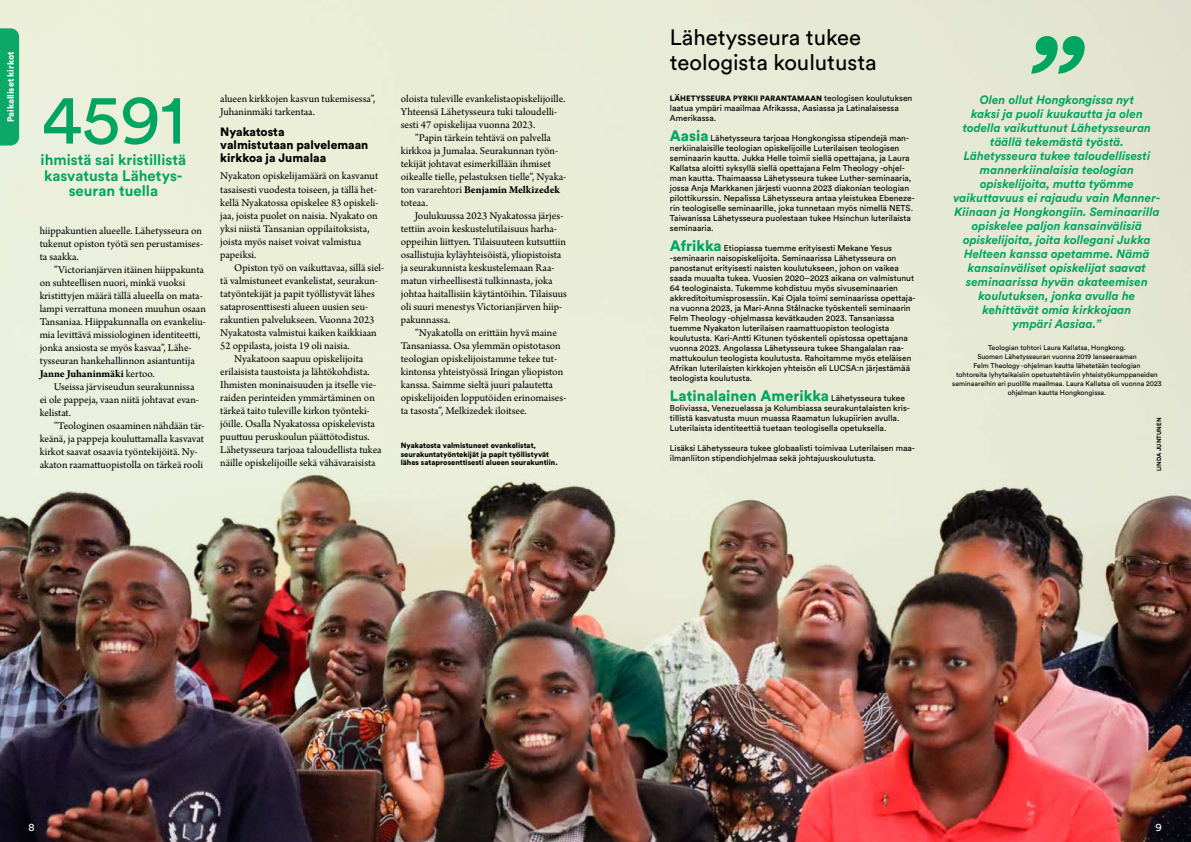
<style>
.page{position:relative;width:1191px;height:842px;background:#fff}
.page>*{position:absolute;margin:0;border:0;box-sizing:border-box;transform-origin:0 0}
.t1{font:70px "Circular Std";color:#00a562}
.t2{font:22px/25px "Circular Std";color:#000}
.t3{font:700 15px/15.5px "Circular Std";color:#00a562;text-align:center}
.t4{font:900 15px "Circular Std";color:#00a562}
.t5{font:italic 700 12px/14px "Circular Std";color:#00a562;text-align:center}
.t6{font:900 12px/13px "Circular Std";color:#000}
.t7{font:11px/13px "Arno Pro";color:#000}
.t8{font:11px "Circular Std";color:#fff}
.t9{font:900 9px "Circular Std";color:#fff}
.t10{font:8.5px/10px "Circular Std";color:#000}
.t11{font:900 7.7px "Circular Std";letter-spacing:.01em;color:#000}
.t12{font:900 7.5px/8.2px "Circular Std";color:#000}
.t13{font:7px/9px "Circular Std";color:#000;text-align:center}
.t14{font:700 6px "Circular Std";letter-spacing:.01em;color:#000}
.s1{font-weight:700}
.s2{font-weight:400;font-size:8.5px}
.s3{font-weight:900;font-size:15px;color:#00a562}
.s4{font-weight:400;font-size:8.5px;color:#000}
</style>
<div class="page">
<img style="left:0;top:0;width:1191px;height:842px">
<svg style="left:1031px;top:36px;width:53px;height:38px;background:#64c193"></svg>
<div style="left:0;top:28px;width:19px;height:118px;background:#0ca868"></div>
<p class="t9" style="left:5px;top:122px;width:72px;rotate:-90deg">Paikalliset kirkot</p>
<h1 class="t1" style="left:42px;top:76px;width:145px">4591</h1>
<h3 class="t3" style="left:41px;top:151px;width:147px">ihmistä sai kristillistä kasvatusta Lähetys&shy;seuran tuella</h3>
<p class="t7" style="left:40px;top:224px;width:165px;text-align:justify">hiippakuntien alueelle. Lähetysseura on tukenut opiston työtä sen perustamises&shy;ta saakka.</p>
<p class="t7" style="left:40px;top:263px;width:168px;text-indent:14px">”Victorianjärven itäinen hiippakunta on suhteellisen nuori, minkä vuoksi kristittyjen määrä tällä alueella on mata&shy;lampi verrattuna moneen muuhun osaan Tansaniaa. Hiippakunnalla on evankeliu&shy;mia levittävä missiologinen identiteetti, jonka ansiosta se myös kasvaa”, Lähe&shy;tysseuran hankehallinnon asiantuntija <span class="s1">Janne Juhaninmäki</span> kertoo.</p>
<p class="t7" style="left:40px;top:380px;width:161px;text-indent:14px">Useissa järviseudun seurakunnissa ei ole pappeja, vaan niitä johtavat evan&shy;kelistat.</p>
<p class="t7" style="left:40px;top:419px;width:166px;text-indent:14px">”Teologinen osaaminen nähdään tär&shy;keänä, ja pappeja kouluttamalla kasvavat kirkot saavat osaavia työntekijöitä. Ny&shy;akaton raamattuopistolla on tärkeä rooli</p>
<p class="t7" style="left:220px;top:92px;width:157px">alueen kirkkojen kasvun tukemisessa”,<br>Juhaninmäki tarkentaa.</p>
<p class="t6" style="left:220px;top:125px;width:150px">Nyakatosta<br>valmistutaan palvelemaan kirkkoa ja Jumalaa</p>
<p class="t7" style="left:220px;top:170px;width:160px">Nyakaton opiskelijamäärä on kasvanut tasaisesti vuodesta toiseen, ja tällä het&shy;kellä Nyakatossa opiskelee 83 opiskeli&shy;jaa, joista puolet on naisia. Nyakato on yksi niistä Tansanian oppilaitoksista, joista myös naiset voivat valmistua papeiksi.</p>
<p class="t7" style="left:234px;top:261px;width:151px">Opiston työ on vaikuttavaa, sillä siel-</p>
<p class="t7" style="left:220px;top:274px;width:159px">tä valmistuneet evankelistat, seurakun-</p>
<p class="t7" style="left:220px;top:287px;width:156px">tatyöntekijät ja papit työllistyvät lähes</p>
<p class="t7" style="left:220px;top:300px;width:149px">sataprosenttisesti alueen uusien seu-</p>
<p class="t7" style="left:220px;top:313px;width:156px">rakuntien palvelukseen. Vuonna 2023</p>
<p class="t7" style="left:220px;top:326px;width:158px">Nyakatosta valmistui kaiken kaikkiaan</p>
<p class="t7" style="left:220px;top:339px;width:131px">52 oppilasta, joista 19 oli naisia.</p>
<p class="t7" style="left:234px;top:352px;width:131px">Nyakatoon saapuu opiskelijoita</p>
<p class="t7" style="left:220px;top:365px;width:151px">erilaisista taustoista ja lähtökohdista.</p>
<p class="t7" style="left:220px;top:378px;width:157px">Ihmisten moninaisuuden ja itselle vie-</p>
<p class="t7" style="left:220px;top:391px;width:156px">raiden perinteiden ymmärtäminen on</p>
<p class="t7" style="left:220px;top:404px;width:151px">tärkeä taito tuleville kirkon työnteki-</p>
<p class="t7" style="left:220px;top:417px;width:156px">jöille. Osalla Nyakatossa opiskelevista</p>
<p class="t7" style="left:220px;top:430px;width:151px">puuttuu peruskoulun päättötodistus.</p>
<p class="t7" style="left:220px;top:443px;width:163px">Lähetysseura tarjoaa taloudellista tukea</p>
<p class="t7" style="left:220px;top:456px;width:157px">näille opiskelijoille sekä vähävaraisista</p>
<p class="t7" style="left:401px;top:92px;width:166px">oloista tuleville evankelistaopiskelijoille.<br>Yhteensä Lähetysseura tuki taloudelli&shy;sesti 47 opiskelijaa vuonna 2023.</p>
<p class="t7" style="left:401px;top:131px;width:167px;text-indent:14px">”Papin tärkein tehtävä on palvella kirkkoa ja Jumalaa. Seurakunnan työn&shy;tekijät johtavat esimerkillään ihmiset oikealle tielle, pelastuksen tielle”, Nyaka&shy;ton vararehtori <span class="s1">Benjamin Melkizedek </span>toteaa.</p>
<p class="t7" style="left:401px;top:209px;width:168px;text-indent:14px">Joulukuussa 2023 Nyakatossa järjes&shy;tettiin avoin keskustelutilaisuus harha&shy;oppeihin liittyen. Tilaisuuteen kutsuttiin osallistujia kyläyhteisöistä, yliopistoista ja seurakunnista keskustelemaan Raa&shy;matun virheellisestä tulkinnasta, joka johtaa haitallisiin käytäntöihin. Tilaisuus oli suuri menestys Victorianjärven hiip&shy;pakunnassa.</p>
<p class="t7" style="left:401px;top:326px;width:167px;text-indent:14px">”Nyakatolla on erittäin hyvä maine Tansaniassa. Osa ylemmän opistotason teologian opiskelijoistamme tekee tut&shy;kintonsa yhteistyössä Iringan yliopiston kanssa. Saimme sieltä juuri palautetta opiskelijoiden lopputöiden erinomaises&shy;ta tasosta”, Melkizedek iloitsee.</p>
<p class="t12" style="left:401px;top:441px;width:158px">Nyakatosta valmistuneet evankelistat, seurakuntatyöntekijät ja papit työllistyvät lähes sataprosenttisesti alueen seurakuntiin.</p>
<h2 class="t2" style="left:670px;top:25px;width:208px">Lähetysseura tukee teologista koulutusta</h2>
<p class="t11" style="left:670px;top:93px;width:244px">LÄHETYSSEURA PYRKII PARANTAMAAN <span class="s2">teologisen koulutuksen</span></p>
<p class="t10" style="left:670px;top:103px;width:230px">laatua ympäri maailmaa Afrikassa, Aasiassa ja Latinalaisessa<br>Amerikassa.</p>
<p class="t10" style="left:670px;top:133px;width:246px"><span class="s3">Aasia</span> Lähetysseura tarjoaa Hongkongissa stipendejä man&shy;nerkiinalaisille teologian opiskelijoille Luterilaisen teologisen seminaarin kautta. Jukka Helle toimii siellä opettajana, ja Laura Kallatsa aloitti syksyllä siellä opettajana Felm Theology -ohjel&shy;man kautta. Thaimaassa Lähetysseura tukee Luther-seminaaria, jossa Anja Markkanen järjesti vuonna 2023 diakonian teologian pilottikurssin. Nepalissa Lähetysseura antaa yleistukea Ebeneze&shy;rin teologiselle seminaarille, joka tunnetaan myös nimellä NETS.<br>Taiwanissa Lähetysseura puolestaan tukee Hsinchun luterilaista seminaaria.</p>
<p class="t10" style="left:670px;top:243px;width:247px"><span class="s3">Afrikka</span> Etiopiassa tuemme erityisesti Mekane Yesus -seminaarin naisopiskelijoita. Seminaarissa Lähetysseura on panostanut erityisesti naisten koulutukseen, johon on vaikea saada muualta tukea. Vuosien 2020–2023 aikana on valmistunut 64 teologinaista. Tukemme kohdistuu myös sivuseminaarien akkreditoitumisprosessiin. Kai Ojala toimi seminaarissa opettaja&shy;na vuonna 2023, ja Mari-Anna Stålnacke työskenteli seminaarin Felm Theology -ohjelmassa kevätkauden 2023. Tansaniassa tuemme Nyakaton luterilaisen raamattuopiston teologista koulutusta. Kari-Antti Kitunen työskenteli opistossa opettajana vuonna 2023. Angolassa Lähetysseura tukee Shangalalan raa&shy;mattukoulun teologista koulutusta. Rahoitamme myös eteläisen Afrikan luterilaisten kirkkojen yhteisön eli LUCSA:n järjestämää teologista koulutusta.</p>
<h3 class="t4" style="left:670px;top:386px;width:237px">Latinalainen Amerikka <span class="s4">Lähetysseura tukee</span></h3>
<p class="t10" style="left:670px;top:403px;width:241px">Boliviassa, Venezuelassa ja Kolumbiassa seurakuntalaisten kris&shy;tillistä kasvatusta muun muassa Raamatun lukupiirien avulla.<br>Luterilaista identiteettiä tuetaan teologisella opetuksella.</p>
<p class="t10" style="left:670px;top:443px;width:246px">Lisäksi Lähetysseura tukee globaalisti toimivaa Luterilaisen maa&shy;ilmanliiton stipendiohjelmaa sekä johtajuuskoulutusta.</p>
<p class="t5" style="left:953px;top:92px;width:208px">Olen ollut Hongkongissa nyt<br>kaksi ja puoli kuukautta ja olen todella vaikuttunut Lähetysseuran täällä tekemästä työstä.<br>Lähetysseura tukee taloudellisesti mannerkiinalaisia teologian opiskelijoita, mutta työmme vaikuttavuus ei rajaudu vain Manner-<br>Kiinaan ja Hongkongiin. Seminaarilla opiskelee paljon kansainvälisiä opiskelijoita, joita kollegani Jukka<br>Helteen kanssa opetamme. Nämä kansainväliset opiskelijat saavat seminaarissa hyvän akateemisen koulutuksen, jonka avulla he kehittävät omia kirkkojaan<br>ympäri Aasiaa.”</p>
<p class="t13" style="left:952px;top:343px;width:211px">Teologian tohtori Laura Kallatsa, Hongkong.<br>Suomen Lähetysseuran vuonna 2019 lanseeraaman<br>Felm Theology -ohjelman kautta lähetetään teologian<br>tohtoreita lyhytaikaisiin opetustehtäviin yhteistyökumppaneiden seminaareihin eri puolille maailmaa. Laura Kallatsa oli vuonna 2023 ohjelman kautta Hongkongissa.</p>
<p class="t14" style="left:1155px;top:471px;width:55px;rotate:-90deg">LINDA JUNTUNEN</p>
<p class="t8" style="left:28px;top:821px;width:8px">8</p>
<p class="t8" style="left:1155px;top:821px;width:8px">9</p>
</div>
